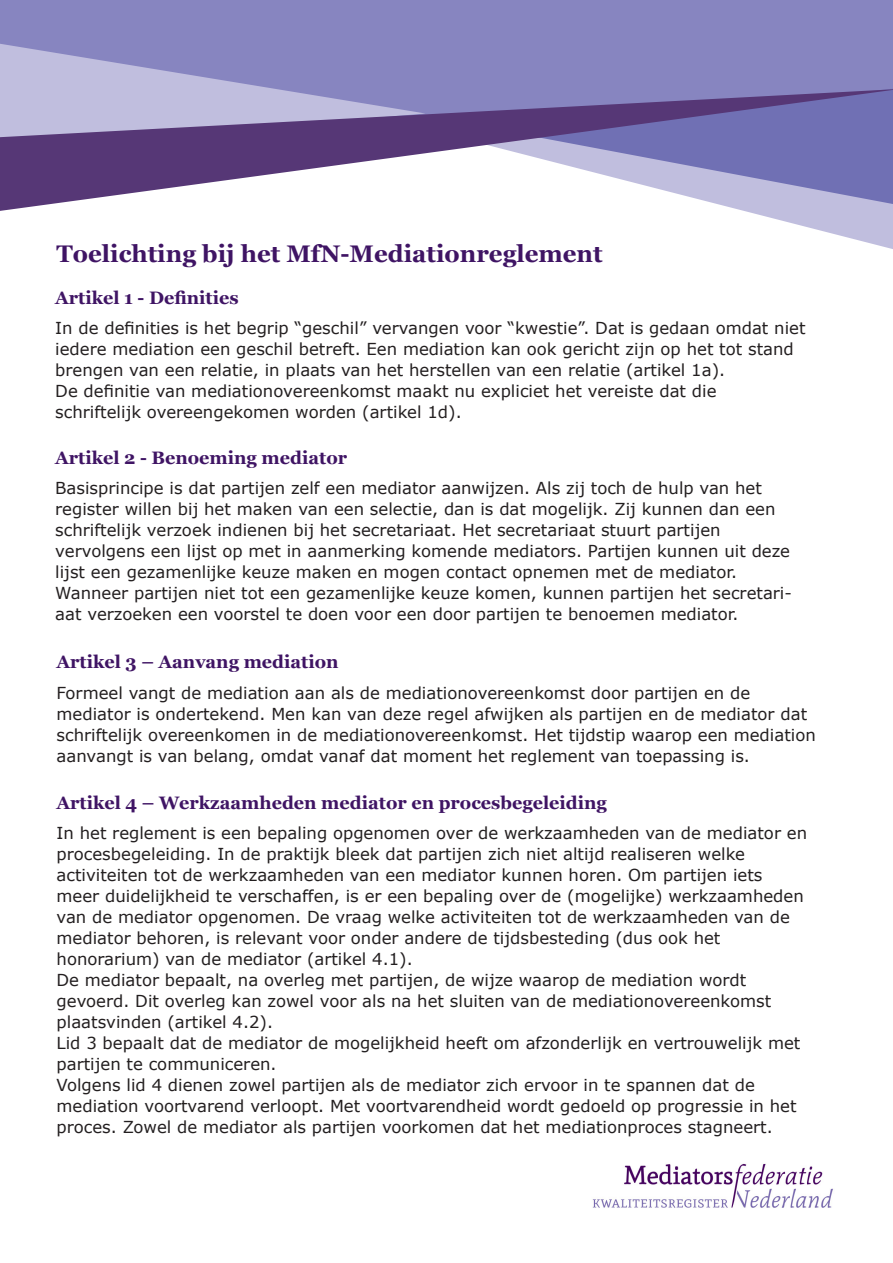
<style>
.page{position:relative;width:893px;height:1263px;background:#fff}
.page>*{position:absolute;margin:0;border:0;box-sizing:border-box;transform-origin:0 0}
.t1{font:700 24px "Georgia";color:#3f1464}
.t2{font:700 18px "Georgia";color:#3f1464}
.t3{font:16.5px/21px "Verdana";color:#231f20}
</style>
<div class="page">
<img style="left:592px;top:1163px;width:241px;height:45px">
<div style="left:0;top:0;width:893px;height:89px;background:#8785c0"></div>
<svg style="left:0;top:44px;width:425px;height:45px"></svg>
<svg style="left:745px;top:211px;width:148px;height:38px"></svg>
<svg style="left:0;top:89px;width:893px;height:122px"></svg>
<p class="t1" style="left:57px;top:235px;width:548px">Toelichting bij het MfN-Mediationreglement</p>
<p class="t2" style="left:55px;top:284px;width:185px">Artikel 1 - Definities</p>
<p class="t3" style="left:55px;top:318px;width:752px">In de definities is het begrip “geschil” vervangen voor “kwestie”. Dat is gedaan omdat niet iedere mediation een geschil betreft. Een mediation kan ook gericht zijn op het tot stand brengen van een relatie, in plaats van het herstellen van een relatie (artikel 1a).</p>
<p class="t3" style="left:55px;top:381px;width:663px">De definitie van mediationovereenkomst maakt nu expliciet het vereiste dat die</p>
<p class="t3" style="left:55px;top:402px;width:408px">schriftelijk overeengekomen worden (artikel 1d).</p>
<p class="t2" style="left:55px;top:445px;width:293px">Artikel 2 - Benoeming mediator</p>
<p class="t3" style="left:55px;top:478px;width:722px">Basisprincipe is dat partijen zelf een mediator aanwijzen. Als zij toch de hulp van het register willen bij het maken van een selectie, dan is dat mogelijk. Zij kunnen dan een schriftelijk verzoek indienen bij het secretariaat. Het secretariaat stuurt partijen</p>
<p class="t3" style="left:55px;top:541px;width:736px">vervolgens een lijst op met in aanmerking komende mediators. Partijen kunnen uit deze lijst een gezamenlijke keuze maken en mogen contact opnemen met de mediator.</p>
<p class="t3" style="left:55px;top:583px;width:738px">Wanneer partijen niet tot een gezamenlijke keuze komen, kunnen partijen het secretari&shy;aat verzoeken een voorstel te doen voor een door partijen te benoemen mediator.</p>
<p class="t2" style="left:57px;top:649px;width:284px">Artikel 3 – Aanvang mediation</p>
<p class="t3" style="left:57px;top:682px;width:695px">Formeel vangt de mediation aan als de mediationovereenkomst door partijen en de</p>
<p class="t3" style="left:57px;top:703px;width:761px">mediator is ondertekend. Men kan van deze regel afwijken als partijen en de mediator dat schriftelijk overeenkomen in de mediationovereenkomst. Het tijdstip waarop een mediation aanvangt is van belang, omdat vanaf dat moment het reglement van toepassing is.</p>
<p class="t2" style="left:57px;top:789px;width:552px">Artikel 4 – Werkzaamheden mediator en procesbegeleiding</p>
<p class="t3" style="left:57px;top:823px;width:752px">In het reglement is een bepaling opgenomen over de werkzaamheden van de mediator en procesbegeleiding. In de praktijk bleek dat partijen zich niet altijd realiseren welke</p>
<p class="t3" style="left:57px;top:865px;width:749px">activiteiten tot de werkzaamheden van een mediator kunnen horen. Om partijen iets meer duidelijkheid te verschaffen, is er een bepaling over de (mogelijke) werkzaamheden van de mediator opgenomen. De vraag welke activiteiten tot de werkzaamheden van de</p>
<p class="t3" style="left:57px;top:928px;width:665px">mediator behoren, is relevant voor onder andere de tijdsbesteding (dus ook het</p>
<p class="t3" style="left:57px;top:949px;width:358px">honorarium) van de mediator (artikel 4.1).</p>
<p class="t3" style="left:57px;top:970px;width:691px">De mediator bepaalt, na overleg met partijen, de wijze waarop de mediation wordt</p>
<p class="t3" style="left:57px;top:991px;width:716px">gevoerd. Dit overleg kan zowel voor als na het sluiten van de mediationovereenkomst plaatsvinden (artikel 4.2).</p>
<p class="t3" style="left:57px;top:1033px;width:745px">Lid 3 bepaalt dat de mediator de mogelijkheid heeft om afzonderlijk en vertrouwelijk met partijen te communiceren.</p>
<p class="t3" style="left:57px;top:1075px;width:742px">Volgens lid 4 dienen zowel partijen als de mediator zich ervoor in te spannen dat de mediation voortvarend verloopt. Met voortvarendheid wordt gedoeld op progressie in het proces. Zowel de mediator als partijen voorkomen dat het mediationproces stagneert.</p>
</div>
